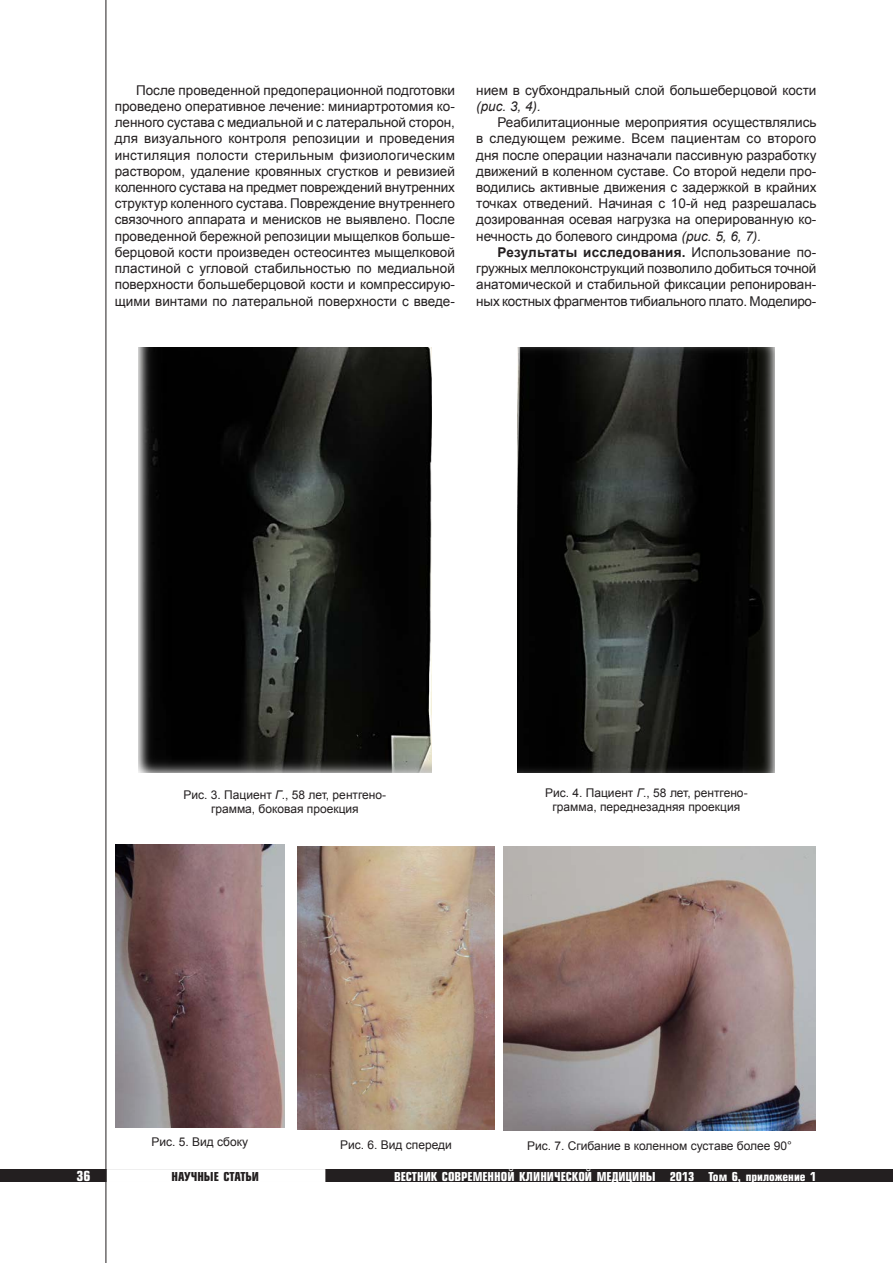
<style>
.page{position:relative;width:893px;height:1263px;background:#fff}
.page>*{position:absolute;margin:0;border:0;box-sizing:border-box;transform-origin:0 0}
.Основной_текст{font:13.5px/16.2px "Arial";color:#231f20;text-align:justify}
.t1{font:700 13.5px "Europe Cond";color:#fff}
.Рисунок-подпись{font:12px/14.4px "Arial";color:#231f20;text-align:center}
.t2{font:700 12px "Europe Cond";color:#fff}
.t3{font:700 12px "Europe Cond";letter-spacing:-.02em;color:#231f20}
.s1{font-style:italic}
.s2{font-weight:700}
</style>
<div class="page">
<div style="left:0;top:1169px;width:893px;height:13px;background:#231f20"></div>
<div style="left:107px;top:1169px;width:218px;height:13px;background:#fff;border:2px solid #fff"></div>
<hr style="left:106px;top:0;width:1px;height:1263px;background:#231f20">
<img style="left:518px;top:347px;width:257px;height:425px">
<img style="left:139px;top:347px;width:292px;height:425px">
<img style="left:115px;top:844px;width:169px;height:284px">
<img style="left:298px;top:847px;width:196px;height:283px">
<img style="left:503px;top:847px;width:313px;height:283px">
<p class="Основной_текст" style="left:115px;top:82px;width:342px;text-indent:21px">После проведенной предоперационной подготовки проведено оперативное лечение: миниартротомия ко&shy;ленного сустава с медиальной и с латеральной сторон, для визуального контроля репозиции и проведения инстиляция полости стерильным физиологическим раствором, удаление кровянных сгустков и ревизией коленного сустава на предмет повреждений внутренних структур коленного сустава. Повреждение внутреннего связочного аппарата и менисков не выявлено. После проведенной бережной репозиции мыщелков больше&shy;берцовой кости произведен остеосинтез мыщелковой пластиной с угловой стабильностью по медиальной поверхности большеберцовой кости и компрессирую&shy;щими винтами по латеральной поверхности с введе-</p>
<p class="Основной_текст" style="left:476px;top:82px;width:342px">нием в субхондральный слой большеберцовой кости <span class="s1">(рис. 3, 4).</span></p>
<p class="Основной_текст" style="left:476px;top:115px;width:342px;text-indent:21px">Реабилитационные мероприятия осуществлялись в следующем режиме. Всем пациентам со второго дня после операции назначали пассивную разработку движений в коленном суставе. Со второй недели про&shy;водились активные движения с задержкой в крайних точках отведений. Начиная с 10-й нед разрешалась дозированная осевая нагрузка на оперированную ко&shy;нечность до болевого синдрома <span class="s1">(рис. 5, 6, 7).</span></p>
<p class="Основной_текст" style="left:476px;top:244px;width:342px;text-indent:21px"><span class="s2">Результаты исследования.</span> Использование по&shy;гружных меллоконструкций позволило добиться точной анатомической и стабильной фиксации репонирован&shy;ных костных фрагментов тибиального плато. Моделиро-</p>
<p class="Рисунок-подпись" style="left:184px;top:788px;width:204px">Рис. 3. Пациент <span class="s1">Г</span>., 58 лет, рентгено&shy;грамма, боковая проекция</p>
<p class="Рисунок-подпись" style="left:545px;top:786px;width:204px">Рис. 4. Пациент <span class="s1">Г</span>., 58 лет, рентгено&shy;грамма, переднезадняя проекция</p>
<p class="Рисунок-подпись" style="left:151px;top:1135px;width:98px">Рис. 5. Вид сбоку</p>
<p class="Рисунок-подпись" style="left:340px;top:1137px;width:113px">Рис. 6. Вид спереди</p>
<p class="Рисунок-подпись" style="left:527px;top:1138px;width:267px">Рис. 7. Сгибание в коленном суставе более 90°</p>
<p class="t1" style="left:76px;top:1167px;width:15px">36</p>
<p class="t3" style="left:172px;top:1168px;width:28px">научные</p>
<p class="t3" style="left:224px;top:1168px;width:36px">статьи</p>
<p class="t2" style="left:394px;top:1168px;width:424px">ВЕСТНИК СОВРЕМЕННОЙ КЛИНИЧЕСКОЙ МЕДИЦИНЫ 2013 Том 6, приложение 1</p>
</div>
